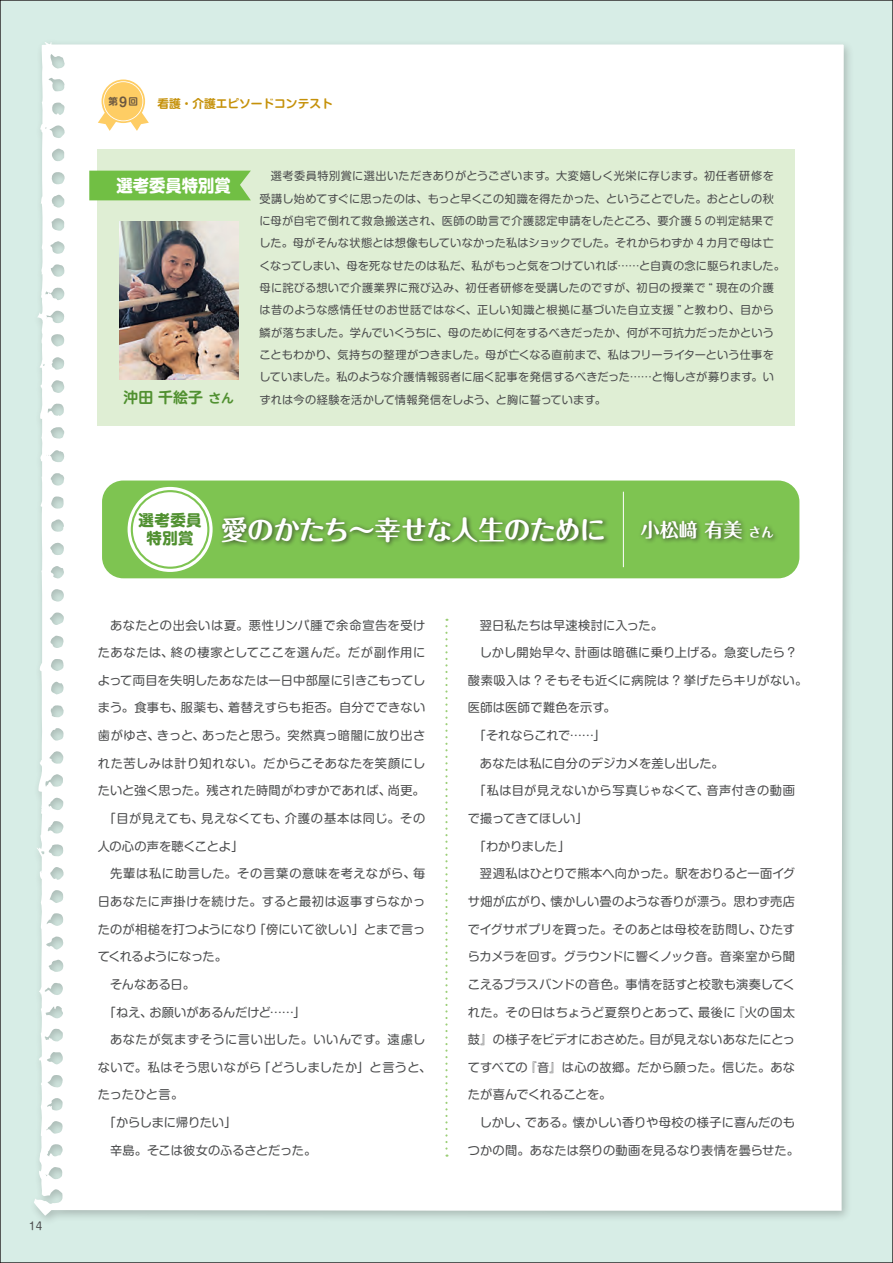
<style>
.page{position:relative;width:893px;height:1263px;background:#d7ede6}
.page>*{position:absolute;margin:0;border:0;box-sizing:border-box;transform-origin:0 0}
.t1{font:700 26.55px "Maru Fo Pro";letter-spacing:-.04em;color:#fff}
.t2{font:700 19.2px "Maru Fo Pro";color:#fff}
.t3{font:700 16.95px "UD Shin M Go Pr 6";color:#fff;scale:.96 1}
.t4{font:700 15.45px/18px "Shin M Go Pr 6";letter-spacing:.025em;color:#509030;text-align:center}
.t5{font:700 14.85px "UD Shin M Go Pr 6 De";color:#509030}
.t6{font:12.15px "Shin M Go Pr 6";letter-spacing:.01em;color:#4b4c4d}
.t7{font:12.15px "Shin M Go Pr 6";letter-spacing:.04em;color:#4b4c4d}
.t8{font:12.15px "Shin M Go Pr 6";letter-spacing:.035em;color:#4b4c4d}
.t9{font:12.15px "Shin M Go Pr 6";letter-spacing:.045em;color:#4b4c4d}
.t10{font:12.15px "Shin M Go Pr 6";letter-spacing:-.02em;color:#4b4c4d}
.t11{font:12.15px "Shin M Go Pr 6";letter-spacing:-.01em;color:#4b4c4d}
.t12{font:12.15px "Shin M Go Pr 6";letter-spacing:.05em;color:#4b4c4d}
.t13{font:12.15px "Shin M Go Pr 6";letter-spacing:.055em;color:#4b4c4d}
.t14{font:12.15px "Shin M Go Pr 6";letter-spacing:-.045em;color:#4b4c4d}
.t15{font:700 11.7px "Shin M Go Pr 6 De";color:#c5910a}
.t16{font:11.1px/22.4px "Shin M Go Pr 6";letter-spacing:.02em;color:#4b4c4d}
.t17{font:10.65px "Shin M Go Pr 6";color:#4b4c4d}
.t18{font:700 9.6px "Shin M Go Pr 6 De";color:#6b5841}
.s1{font-size:12.75px}
</style>
<div class="page">
<div style="left:29px;top:37px;width:826px;height:1189px;background:#231f20;opacity:.25"></div>
<div style="left:34px;top:41px;width:810px;height:1175px;background:#fff"></div>
<div style="left:98px;top:149px;width:697px;height:277px;background:#dfeed4"></div>
<img style="left:119px;top:222px;width:119px;height:157px">
<div style="left:102px;top:480px;width:697px;height:98px;background:#7ec451;border-radius:21px"></div>
<div style="left:638px;top:517px;width:141px;height:27px;background:#231f20;opacity:.7"></div>
<div style="left:219px;top:514px;width:391px;height:34px;background:#231f20;opacity:.7"></div>
<hr style="left:623px;top:492px;width:1px;height:75px;background:#fff">
<div style="left:128px;top:487px;width:85px;height:85px;background:#fff;border-radius:50%"></div>
<div style="left:131px;top:490px;width:78px;height:79px;border:2px solid #7ec451;border-radius:50%"></div>
<svg style="left:445px;top:619px;width:3px;height:538px;background:#edf6e6"></svg>
<div style="left:89px;top:171px;width:162px;height:29px;background:#71bf44"></div>
<div style="left:102px;top:80px;width:43px;height:43px;background:#fecd64;border-radius:50%"></div>
<svg style="left:98px;top:81px;width:51px;height:50px"></svg>
<p class="t17" style="left:29px;top:1217px;width:14px">14</p>
<p class="t18" style="left:109px;top:94px;width:31px">第<span class="s1">9</span>回</p>
<p class="t15" style="left:157px;top:94px;width:177px">看護・介護エピソードコンテスト</p>
<h3 class="t3" style="left:116px;top:171px;width:121px">選考委員特別賞</h3>
<p class="t16" style="left:260px;top:165px;width:527px;text-indent:11px">選考委員特別賞に選出いただきありがとうございます。大変嬉しく光栄に存じます。初任者研修を受講し始めてすぐに思ったのは、もっと早くこの知識を得たかった、ということでした。おととしの秋に母が自宅で倒れて救急搬送され、医師の助言で介護認定申請をしたところ、要介護 5 の判定結果でした。母がそんな状態とは想像もしていなかった私はショックでした。それからわずか 4 カ月で母は亡くなってしまい、母を死なせたのは私だ、私がもっと気をつけていれば……と自責の念に駆られました。母に詫びる想いで介護業界に飛び込み、初任者研修を受講したのですが、初日の授業で “ 現在の介護は昔のような感情任せのお世話ではなく、正しい知識と根拠に基づいた自立支援 ”と教わり、目から鱗が落ちました。学んでいくうちに、母のために何をするべきだったか、何が不可抗力だったかということもわかり、気持ちの整理がつきました。母が亡くなる直前まで、私はフリーライターという仕事をしていました。私のような介護情報弱者に届く記事を発信するべきだった……と悔しさが募ります。い</p>
<p class="t5" style="left:124px;top:385px;width:112px">沖田 千絵子<span class="s1">さん</span></p>
<p class="t16" style="left:260px;top:388px;width:348px">ずれは今の経験を活かして情報発信をしよう、と胸に誓っています。</p>
<p class="t4" style="left:139px;top:510px;width:64px">選考委員特別賞</p>
<h1 class="t1" style="left:221px;top:508px;width:386px">愛のかたち～幸せな人生のために</h1>
<h2 class="t2" style="left:641px;top:514px;width:135px">小松﨑 有美<span class="s1">さん</span></h2>
<p class="t9" style="left:110px;top:615px;width:317px">あなたとの出会いは夏。悪性リンパ腫で余命宣告を受け</p>
<p class="t12" style="left:98px;top:643px;width:329px">たあなたは、終の棲家としてここを選んだ。だが副作用に</p>
<p class="t6" style="left:98px;top:670px;width:329px">よって両目を失明したあなたは一日中部屋に引きこもってし</p>
<p class="t6" style="left:98px;top:698px;width:329px">まう。食事も、服薬も、着替えすらも拒否。自分でできない</p>
<p class="t6" style="left:98px;top:726px;width:329px">歯がゆさ、きっと、あったと思う。突然真っ暗闇に放り出さ</p>
<p class="t7" style="left:98px;top:753px;width:329px">れた苦しみは計り知れない。だからこそあなたを笑顔にし</p>
<p class="t6" style="left:98px;top:781px;width:329px">たいと強く思った。残された時間がわずかであれば、尚更。</p>
<p class="t7" style="left:104px;top:808px;width:323px">「目が見えても、見えなくても、介護の基本は同じ。その</p>
<p class="t6" style="left:98px;top:836px;width:147px">人の心の声を聴くことよ」</p>
<p class="t13" style="left:110px;top:864px;width:317px">先輩は私に助言した。その言葉の意味を考えながら、毎</p>
<p class="t8" style="left:98px;top:891px;width:329px">日あなたに声掛けを続けた。すると最初は返事すらなかっ</p>
<p class="t6" style="left:98px;top:919px;width:329px">たのが相槌を打つようになり「傍にいて欲しい」とまで言っ</p>
<p class="t14" style="left:98px;top:947px;width:131px">てくれるようになった。</p>
<p class="t6" style="left:110px;top:974px;width:86px">そんなある日。</p>
<p class="t6" style="left:104px;top:1002px;width:203px">「ねえ、お願いがあるんだけど……」</p>
<p class="t9" style="left:110px;top:1030px;width:317px">あなたが気まずそうに言い出した。いいんです。遠慮し</p>
<p class="t6" style="left:98px;top:1057px;width:335px">ないで。私はそう思いながら「どうしましたか」と言うと、</p>
<p class="t6" style="left:98px;top:1085px;width:87px">たったひと言。</p>
<p class="t10" style="left:104px;top:1113px;width:134px">「からしまに帰りたい」</p>
<p class="t11" style="left:110px;top:1140px;width:208px">辛島。そこは彼女のふるさとだった。</p>
<p class="t6" style="left:480px;top:615px;width:184px">翌日私たちは早速検討に入った。</p>
<p class="t6" style="left:480px;top:643px;width:317px">しかし開始早々、計画は暗礁に乗り上げる。急変したら ?</p>
<p class="t6" style="left:468px;top:670px;width:341px">酸素吸入は ? そもそも近くに病院は ? 挙げたらキリがない。</p>
<p class="t6" style="left:468px;top:698px;width:150px">医師は医師で難色を示す。</p>
<p class="t10" style="left:474px;top:726px;width:133px">「それならこれで……」</p>
<p class="t6" style="left:480px;top:753px;width:245px">あなたは私に自分のデジカメを差し出した。</p>
<p class="t8" style="left:474px;top:781px;width:323px">「私は目が見えないから写真じゃなくて、音声付きの動画</p>
<p class="t11" style="left:468px;top:809px;width:121px">で撮ってきてほしい」</p>
<p class="t6" style="left:474px;top:836px;width:98px">「わかりました」</p>
<p class="t6" style="left:480px;top:864px;width:317px">翌週私はひとりで熊本へ向かった。駅をおりると一面イグ</p>
<p class="t6" style="left:468px;top:891px;width:329px">サ畑が広がり、懐かしい畳のような香りが漂う。思わず売店</p>
<p class="t6" style="left:468px;top:919px;width:329px">でイグサポプリを買った。そのあとは母校を訪問し、ひたす</p>
<p class="t6" style="left:468px;top:947px;width:329px">らカメラを回す。グラウンドに響くノック音。音楽室から聞</p>
<p class="t6" style="left:468px;top:974px;width:329px">こえるブラスバンドの音色。事情を話すと校歌も演奏してく</p>
<p class="t6" style="left:468px;top:1002px;width:329px">れた。その日はちょうど夏祭りとあって、最後に『火の国太</p>
<p class="t6" style="left:468px;top:1030px;width:329px">鼓』の様子をビデオにおさめた。目が見えないあなたにとっ</p>
<p class="t6" style="left:468px;top:1057px;width:329px">てすべての『音』は心の故郷。だから願った。信じた。あな</p>
<p class="t10" style="left:468px;top:1085px;width:145px">たが喜んでくれることを。</p>
<p class="t6" style="left:480px;top:1113px;width:317px">しかし、である。懐かしい香りや母校の様子に喜んだのも</p>
<p class="t6" style="left:468px;top:1140px;width:333px">つかの間。あなたは祭りの動画を見るなり表情を曇らせた。</p>
</div>
